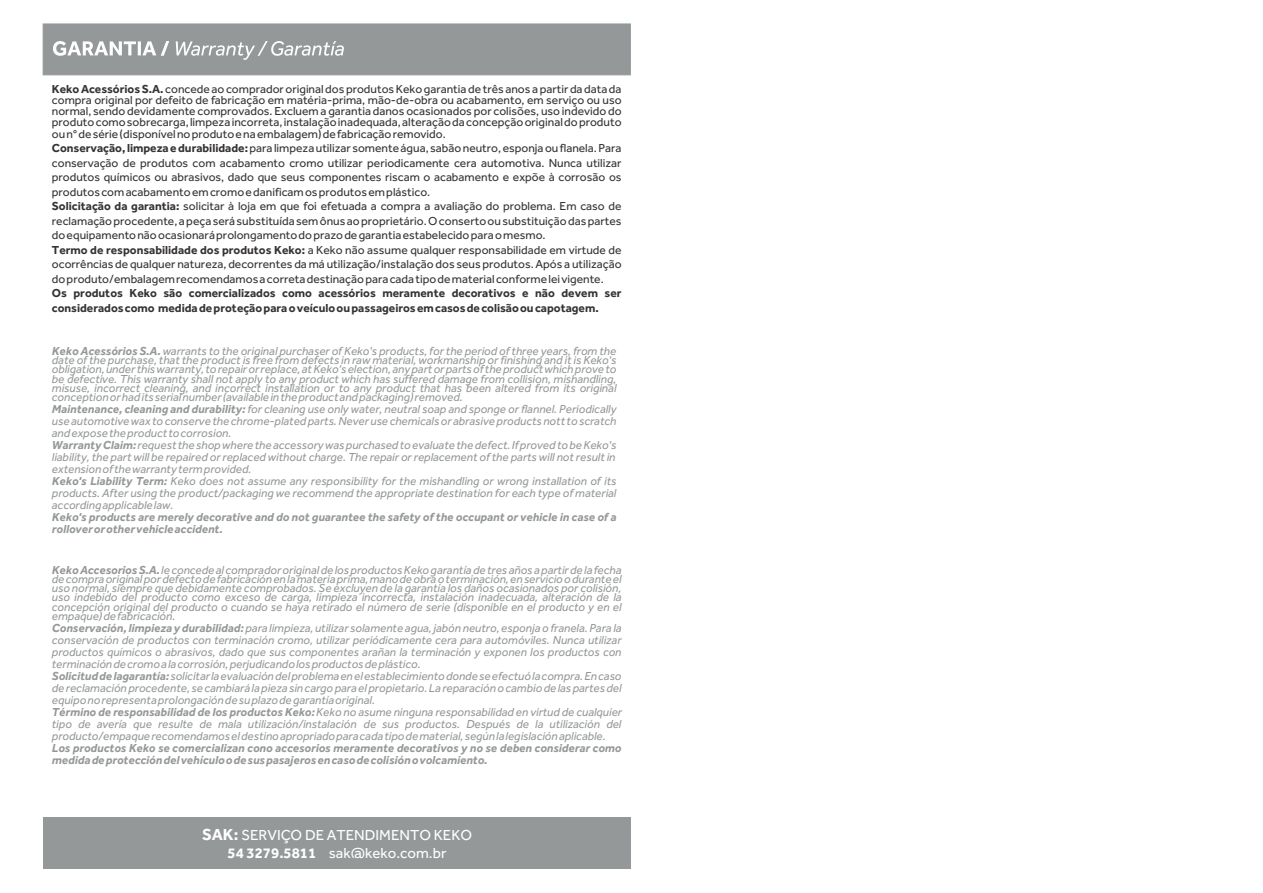
<style>
.page{position:relative;width:1263px;height:893px;background:#fff}
.page>*{position:absolute;margin:0;border:0;box-sizing:border-box;transform-origin:0 0}
.t1{font:15px/18.6px "Effra";color:#fefefe;text-align:center}
.t2{font:italic 12px/12px "Effra";color:#959899;text-align:justify}
.t3{font:12px/14.5px "Effra";color:#373334;text-align:justify}
.t4{font:italic 700 12px/12px "Effra";color:#959899}
.t5{font:700 12px/14.5px "Effra";color:#373334}
.s1{font-weight:700}
.s2{font-weight:700;font-size:16.5px}
</style>
<div class="page">
<div style="left:43px;top:24px;width:588px;height:51px;background:#959899"></div>
<div style="left:43px;top:818px;width:587px;height:51px;background:#959899"></div>
<svg style="left:53px;top:41px;width:291px;height:19px"></svg>
<p class="t3" style="left:52px;top:83px;width:571px;line-height:11.1px"><span class="s1">Keko Acessórios S.A.</span> concede ao comprador original dos produtos Keko garantia de três anos a partir da data da compra original por defeito de fabricação em matéria-prima, mão-de-obra ou acabamento, em serviço ou uso normal, sendo devidamente comprovados. Excluem a garantia danos ocasionados por colisões, uso indevido do produto como sobrecarga, limpeza incorreta, instalação inadequada, alteração da concepção original do produto ou n° de série (disponível no produto e na embalagem) de fabricação removido.</p>
<p class="t3" style="left:52px;top:141px;width:571px;text-align:left"><span class="s1">Conservação, limpeza e durabilidade:</span> para limpeza utilizar somente água, sabão neutro, esponja ou flanela. Para conservação de produtos com acabamento cromo utilizar periodicamente cera automotiva. Nunca utilizar produtos químicos ou abrasivos, dado que seus componentes riscam o acabamento e expõe à corrosão os produtos com acabamento em cromo e danificam os produtos em plástico.<br><span class="s1">Solicitação da garantia:</span> solicitar à loja em que foi efetuada a compra a avaliação do problema. Em caso de reclamação procedente, a peça será substituída sem ônus ao proprietário. O conserto ou substituição das partes do equipamento não ocasionará prolongamento do prazo de garantia estabelecido para o mesmo.<br><span class="s1">Termo de responsabilidade dos produtos Keko:</span> a Keko não assume qualquer responsabilidade em virtude de ocorrências de qualquer natureza, decorrentes da má utilização/instalação dos seus produtos. Após a utilização do produto/embalagem recomendamos a correta destinação para cada tipo de material conforme lei vigente.</p>
<p class="t5" style="left:52px;top:286px;width:571px">Os produtos Keko são comercializados como acessórios meramente decorativos e não devem ser considerados como medida de proteção para o veículo ou passageiros em casos de colisão ou capotagem.</p>
<p class="t2" style="left:52px;top:346px;width:566px;line-height:9.3px"><span class="s1">Keko Acessórios S.A.</span> warrants to the original purchaser of Keko's products, for the period of three years, from the date of the purchase, that the product is free from defects in raw material, workmanship or finishing and it is Keko's obligation, under this warranty, to repair or replace, at Keko's election, any part or parts of the product which prove to be defective. This warranty shall not apply to any product which has suffered damage from collision, mishandling, misuse, incorrect cleaning, and incorrect installation or to any product that has been altered from its original conception or had its serial number (available in the product and packaging) removed.</p>
<p class="t2" style="left:52px;top:403px;width:566px;text-align:left"><span class="s1">Maintenance, cleaning and durability:</span> for cleaning use only water, neutral soap and sponge or flannel. Periodically use automotive wax to conserve the chrome-plated parts. Never use chemicals or abrasive products nott to scratch and expose the product to corrosion.<br><span class="s1">Warranty Claim:</span> request the shop where the accessory was purchased to evaluate the defect. If proved to be Keko's liability, the part will be repaired or replaced without charge. The repair or replacement of the parts will not result in extension of the warranty term provided.<br><span class="s1">Keko's Liability Term:</span> Keko does not assume any responsibility for the mishandling or wrong installation of its products. After using the product/packaging we recommend the appropriate destination for each type of material according applicable law.</p>
<p class="t4" style="left:52px;top:511px;width:566px">Keko's products are merely decorative and do not guarantee the safety of the occupant or vehicle in case of a rollover or other vehicle accident.</p>
<p class="t2" style="left:52px;top:565px;width:571px;line-height:9.3px"><span class="s1">Keko Accesorios S.A.</span> le concede al comprador original de los productos Keko garantía de tres años a partir de la fecha de compra original por defecto de fabricación en la materia prima, mano de obra o terminación, en servicio o durante el uso normal, siempre que debidamente comprobados. Se excluyen de la garantía los daños ocasionados por colisión, uso indebido del producto como exceso de carga, limpieza incorrecta, instalación inadecuada, alteración de la concepción original del producto o cuando se haya retirado el número de serie (disponible en el producto y en el empaque) de fabricación.</p>
<p class="t2" style="left:52px;top:622px;width:572px;text-align:left"><span class="s1">Conservación, limpieza y durabilidad:</span> para limpieza, utilizar solamente agua, jabón neutro, esponja o franela. Para la conservación de productos con terminación cromo, utilizar periódicamente cera para automóviles. Nunca utilizar productos químicos o abrasivos, dado que sus componentes arañan la terminación y exponen los productos con terminación de cromo a la corrosión, perjudicando los productos de plástico.<br><span class="s1">Solicitud de lagarantía:</span> solicitar la evaluación del problema en el establecimiento donde se efectuó la compra. En caso de reclamación procedente, se cambiará la pieza sin cargo para el propietario. La reparación o cambio de las partes del equipo no representa prolongación de su plazo de garantía original.<br><span class="s1">Término de responsabilidad de los productos Keko:</span> Keko no asume ninguna responsabilidad en virtud de cualquier tipo de avería que resulte de mala utilización/instalación de sus productos. Después de la utilización del producto/empaque recomendamos el destino apropriado para cada tipo de material, según la legislación aplicable.</p>
<p class="t4" style="left:52px;top:742px;width:571px">Los productos Keko se comercializan cono accesorios meramente decorativos y no se deben considerar como medida de protección del vehículo o de sus pasajeros en caso de colisión o volcamiento.</p>
<p class="t1" style="left:202px;top:825px;width:271px"><span class="s2">SAK:</span> SERVIÇO DE ATENDIMENTO KEKO<br><span class="s1">54 3279.5811</span> sak@keko.com.br</p>
</div>
